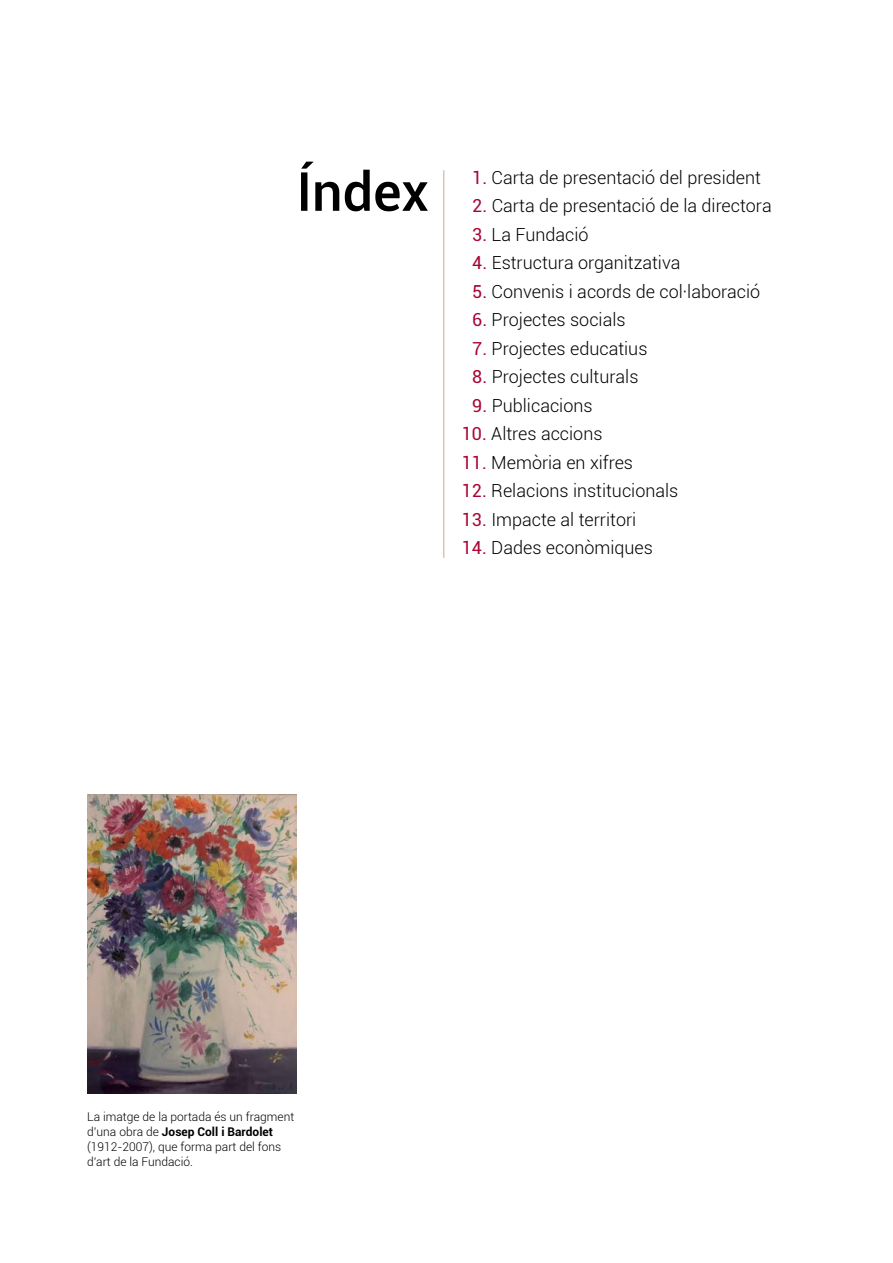
<style>
.page{position:relative;width:893px;height:1263px;background:#fff}
.page>*{position:absolute;margin:0;border:0;box-sizing:border-box;transform-origin:0 0}
.t1{font:500 54px "Roboto";color:#000}
.t2{font:300 18px "Roboto";color:#000}
.t3{font:300 12px/15px "Roboto";color:#000}
.s1{font-weight:400;color:#a90533}
.s2{font-weight:700}
</style>
<div class="page">
<hr style="left:443px;top:170px;width:1px;height:388px;background:#c5b291">
<img style="left:87px;top:795px;width:209px;height:298px">
<h1 class="t1" style="left:296px;top:154px;width:134px">Índex</h1>
<p class="t2" style="left:472px;top:165px;width:290px"><span class="s1">1.</span> Carta de presentació del president</p>
<p class="t2" style="left:472px;top:193px;width:301px"><span class="s1">2.</span> Carta de presentació de la directora</p>
<p class="t2" style="left:472px;top:222px;width:118px"><span class="s1">3.</span> La Fundació</p>
<p class="t2" style="left:472px;top:250px;width:210px"><span class="s1">4.</span> Estructura organitzativa</p>
<p class="t2" style="left:472px;top:279px;width:289px"><span class="s1">5.</span> Convenis i acords de col·laboració</p>
<p class="t2" style="left:472px;top:307px;width:155px"><span class="s1">6.</span> Projectes socials</p>
<p class="t2" style="left:472px;top:336px;width:177px"><span class="s1">7.</span> Projectes educatius</p>
<p class="t2" style="left:472px;top:364px;width:168px"><span class="s1">8.</span> Projectes culturals</p>
<p class="t2" style="left:472px;top:393px;width:122px"><span class="s1">9.</span> Publicacions</p>
<p class="t2" style="left:462px;top:421px;width:142px"><span class="s1">10.</span> Altres accions</p>
<p class="t2" style="left:462px;top:450px;width:173px"><span class="s1">11.</span> Memòria en xifres</p>
<p class="t2" style="left:462px;top:478px;width:218px"><span class="s1">12.</span> Relacions institucionals</p>
<p class="t2" style="left:462px;top:507px;width:176px"><span class="s1">13.</span> Impacte al territori</p>
<p class="t2" style="left:462px;top:535px;width:193px"><span class="s1">14.</span> Dades econòmiques</p>
<p class="t3" style="left:87px;top:1109px;width:209px">La imatge de la portada és un fragment d’una obra de <span class="s2">Josep Coll i Bardolet </span>(1912-2007), que forma part del fons d’art de la Fundació.</p>
</div>
